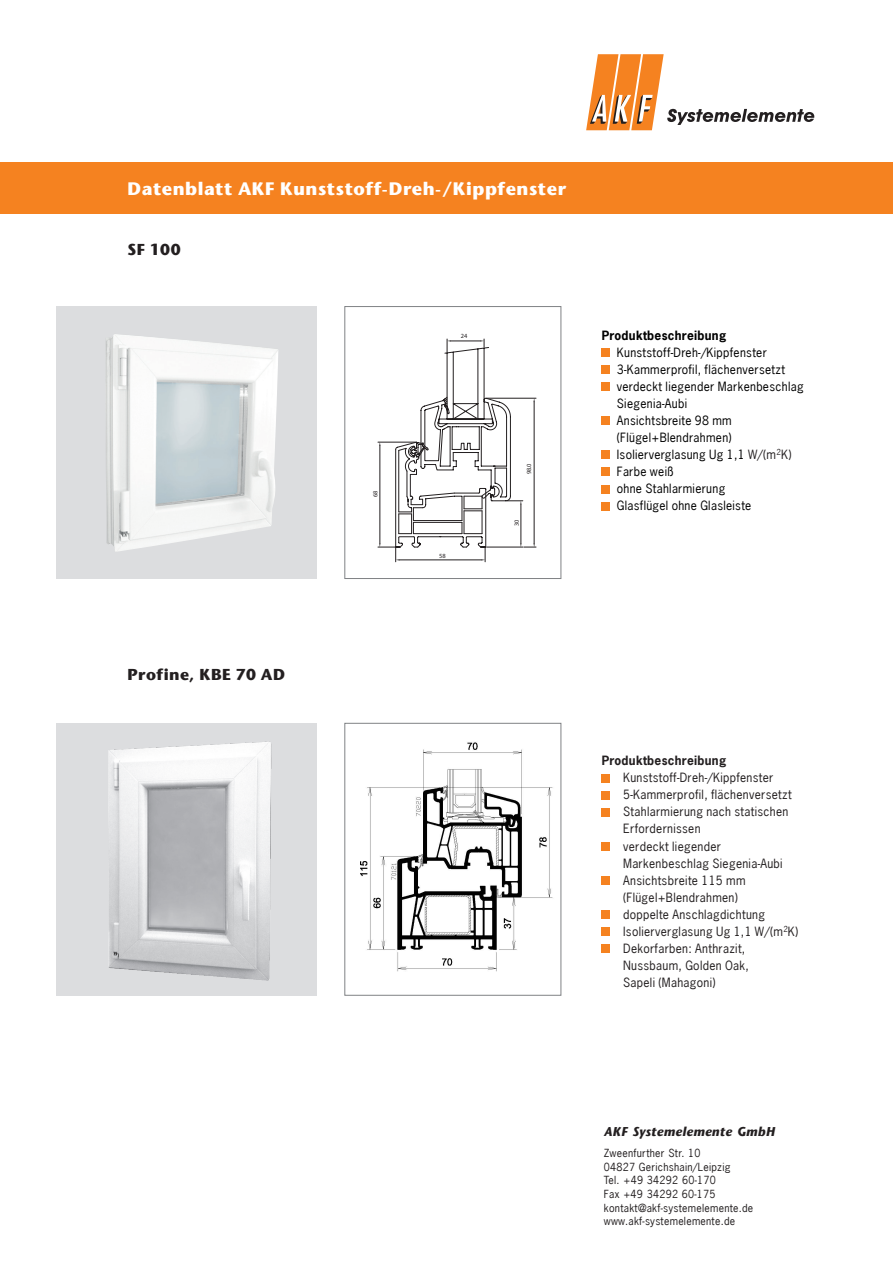
<style>
.page{position:relative;width:893px;height:1263px;background:#fff}
.page>*{position:absolute;margin:0;border:0;box-sizing:border-box;transform-origin:0 0}
.Titel_bold{font:700 18px "Stone Sans";letter-spacing:.03em;color:#fff}
.Headline{font:700 15.75px "Stone Sans";letter-spacing:.03em;color:#231f20}
.t1{font:italic 700 12.75px "Stone Sans";letter-spacing:.025em;color:#231f20}
.Fließtext{font:12px/17px "News Gothic";letter-spacing:.025em;color:#231f20}
.Fließtext-2{font:12px/17px "News Gothic";letter-spacing:.025em;color:#000}
.Fließtext-3{font:700 12px "News Gothic";letter-spacing:.025em;color:#000}
.Fließtext-4{font:700 12px "News Gothic";letter-spacing:.025em;color:#231f20}
.t2{font:10.5px "News Gothic";letter-spacing:.025em;color:#231f20}
.t3{font:6.3px "Myriad Pro";color:#231f20}
.s1{color:#231f20}
</style>
<div class="page">
<div style="left:602px;top:349px;width:8px;height:8px;background:#f58220"></div>
<div style="left:602px;top:366px;width:8px;height:8px;background:#f58220"></div>
<div style="left:602px;top:383px;width:8px;height:8px;background:#f58220"></div>
<div style="left:602px;top:417px;width:8px;height:8px;background:#f58220"></div>
<div style="left:602px;top:451px;width:8px;height:8px;background:#f58220"></div>
<div style="left:602px;top:468px;width:8px;height:8px;background:#f58220"></div>
<div style="left:602px;top:485px;width:8px;height:8px;background:#f58220"></div>
<div style="left:602px;top:502px;width:8px;height:8px;background:#f58220"></div>
<div style="left:0;top:163px;width:893px;height:51px;background:#f58220"></div>
<svg style="left:378px;top:339px;width:158px;height:223px"></svg>
<div style="left:344px;top:306px;width:217px;height:273px;border:1px solid #808285"></div>
<div style="left:56px;top:306px;width:261px;height:272px;background:#dcdddf"></div>
<img style="left:106px;top:334px;width:172px;height:218px">
<div style="left:602px;top:774px;width:8px;height:8px;background:#f58220"></div>
<div style="left:602px;top:791px;width:8px;height:8px;background:#f58220"></div>
<div style="left:602px;top:808px;width:8px;height:8px;background:#f58220"></div>
<div style="left:602px;top:842px;width:8px;height:8px;background:#f58220"></div>
<div style="left:602px;top:876px;width:8px;height:8px;background:#f58220"></div>
<div style="left:602px;top:910px;width:8px;height:8px;background:#f58220"></div>
<div style="left:602px;top:927px;width:8px;height:8px;background:#f58220"></div>
<div style="left:602px;top:944px;width:8px;height:8px;background:#f58220"></div>
<div style="left:344px;top:723px;width:217px;height:273px;border:1px solid #808285"></div>
<div style="left:56px;top:723px;width:261px;height:272px;background:#dcdddf"></div>
<img style="left:108px;top:741px;width:164px;height:240px">
<svg style="left:586px;top:54px;width:228px;height:76px"></svg>
<img style="left:360px;top:742px;width:193px;height:230px">
<p class="Titel_bold" style="left:128px;top:178px;width:440px">Datenblatt AKF Kunststoff-Dreh-/Kippfenster</p>
<p class="Headline" style="left:128px;top:240px;width:55px">SF 100</p>
<p class="t3" style="left:371px;top:497px;width:8px;rotate:-90deg">68</p>
<p class="t3" style="left:461px;top:332px;width:8px">24</p>
<p class="t3" style="left:439px;top:552px;width:8px">58</p>
<p class="t3" style="left:525px;top:474px;width:13px;rotate:-90deg">98.0</p>
<p class="t3" style="left:513px;top:526px;width:8px;rotate:-90deg">30</p>
<p class="Fließtext-3" style="left:602px;top:328px;width:126px">Produktbeschreibung</p>
<p class="Fließtext-2" style="left:617px;top:344px;width:152px">Kunststoff-Dreh-/Kippfenster</p>
<p class="Fließtext-2" style="left:617px;top:361px;width:170px">3-Kammerprofil, flächenversetzt</p>
<p class="Fließtext-2" style="left:617px;top:378px;width:188px">verdeckt liegender Markenbeschlag<br>Siegenia-Aubi</p>
<p class="Fließtext-2" style="left:617px;top:412px;width:116px">Ansichtsbreite 98 mm (Flügel+Blendrahmen)</p>
<p class="Fließtext-2" style="left:617px;top:446px;width:176px">Isolierverglasung Ug 1,1 <span class="s1">W/(m</span><sup>2</sup><span class="s1">K)</span></p>
<p class="Fließtext-2" style="left:617px;top:463px;width:58px">Farbe weiß</p>
<p class="Fließtext-2" style="left:617px;top:480px;width:110px">ohne Stahlarmierung</p>
<p class="Fließtext-2" style="left:617px;top:497px;width:136px">Glasflügel ohne Glasleiste</p>
<p class="Headline" style="left:128px;top:665px;width:159px">Profine, KBE 70 AD</p>
<p class="Fließtext-4" style="left:602px;top:753px;width:126px">Produktbeschreibung</p>
<p class="Fließtext" style="left:623px;top:769px;width:177px">Kunststoff-Dreh-/Kippfenster<br>5-Kammerprofil, flächenversetzt<br>Stahlarmierung nach statischen<br>Erfordernissen<br>verdeckt liegender<br>Markenbeschlag Siegenia-Aubi<br>Ansichtsbreite 115 mm (Flügel+Blendrahmen)<br>doppelte Anschlagdichtung<br>Isolierverglasung Ug 1,1 W/(m<sup>2</sup>K)<br>Dekorfarben: Anthrazit,<br>Nussbaum, Golden Oak,<br>Sapeli (Mahagoni)</p>
<p class="t1" style="left:604px;top:1124px;width:173px">AKF Systemelemente GmbH</p>
<p class="t2" style="left:604px;top:1147px;width:98px">Zweenfurther Str. 10</p>
<p class="t2" style="left:604px;top:1160px;width:128px">04827 Gerichshain/Leipzig</p>
<p class="t2" style="left:604px;top:1174px;width:113px">Tel. +49 34292 60-170</p>
<p class="t2" style="left:604px;top:1187px;width:113px">Fax +49 34292 60-175</p>
<p class="t2" style="left:604px;top:1201px;width:151px">kontakt@akf-systemelemente.de</p>
<p class="t2" style="left:604px;top:1214px;width:133px">www.akf-systemelemente.de</p>
</div>
